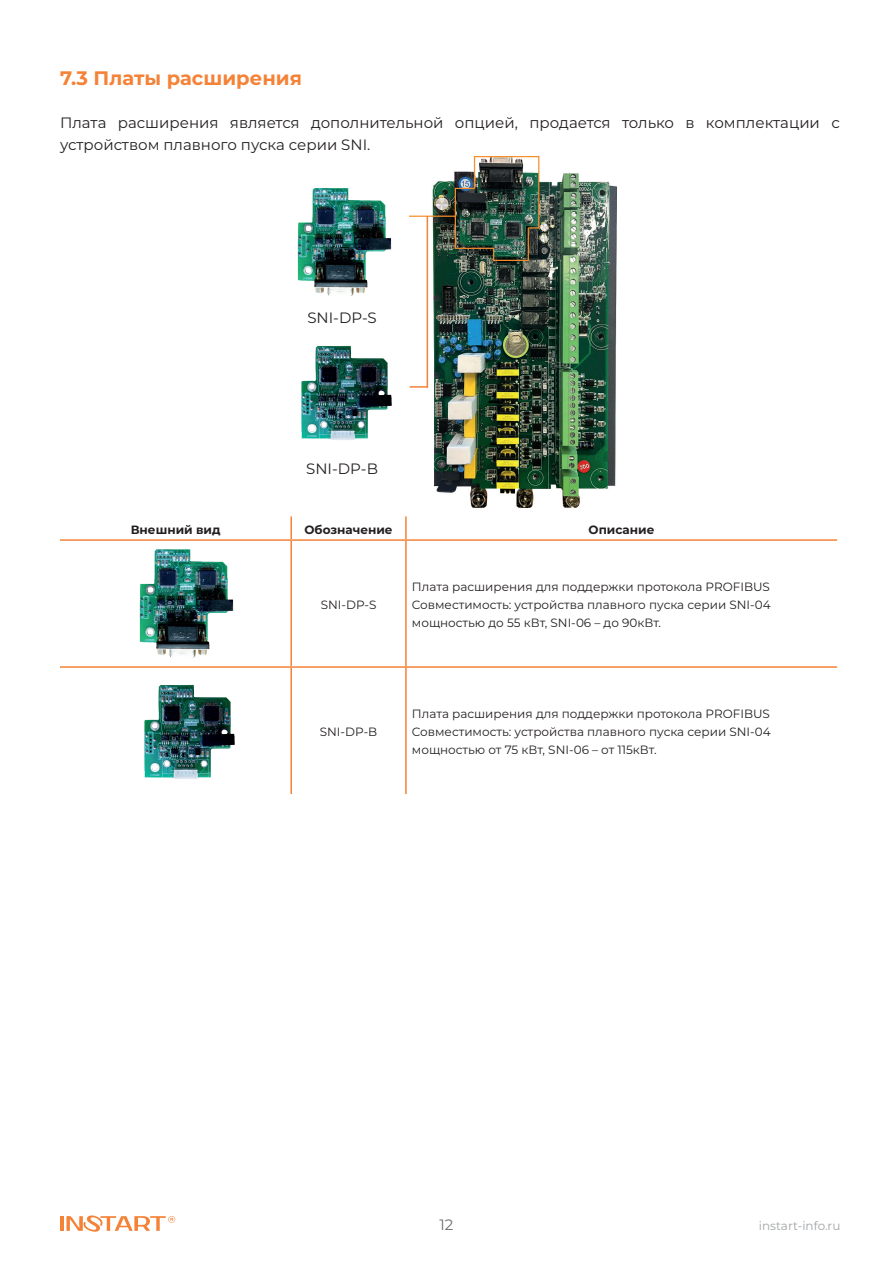
<style>
.page{position:relative;width:893px;height:1263px;background:#fff}
.page>*{position:absolute;margin:0;border:0;box-sizing:border-box;transform-origin:0 0}
.t1{font:700 19.5px "Montserrat";color:#f48237}
.t2{font:15px/21.6px "Montserrat";color:#231f20}
.t3{font:15px "Montserrat";color:#6c6d70}
.t4{font:12px/18px "Montserrat";color:#231f20;text-align:justify}
.t5{font:700 12px "Montserrat";color:#231f20}
.t6{font:12px "Montserrat";color:#a1a3a6}
</style>
<div class="page">
<hr style="left:60px;top:1216px;width:3px;height:15px;background:#f48237">
<svg style="left:66px;top:1215px;width:109px;height:17px"></svg>
<img style="left:297px;top:188px;width:95px;height:69px">
<img style="left:297px;top:257px;width:113px;height:183px">
<hr style="left:290px;top:516px;width:2px;height:23px;background:#f48237">
<hr style="left:405px;top:516px;width:2px;height:23px;background:#f48237">
<hr style="left:60px;top:539px;width:231px;height:2px;background:#f48237">
<hr style="left:291px;top:539px;width:115px;height:2px;background:#f48237">
<hr style="left:290px;top:541px;width:2px;height:125px;background:#f48237">
<hr style="left:406px;top:539px;width:431px;height:2px;background:#f48237">
<hr style="left:405px;top:541px;width:2px;height:125px;background:#f48237">
<hr style="left:60px;top:666px;width:231px;height:2px;background:#f48237">
<hr style="left:291px;top:666px;width:115px;height:2px;background:#f48237">
<hr style="left:290px;top:668px;width:2px;height:126px;background:#f48237">
<hr style="left:406px;top:666px;width:431px;height:2px;background:#f48237">
<hr style="left:405px;top:668px;width:2px;height:126px;background:#f48237">
<img style="left:410px;top:156px;width:207px;height:351px">
<img style="left:105px;top:539px;width:143px;height:57px">
<img style="left:105px;top:596px;width:164px;height:183px">
<hr style="left:427px;top:216px;width:1px;height:172px;background:#f48237">
<svg style="left:410px;top:386px;width:18px;height:2px"></svg>
<h1 class="t1" style="left:60px;top:64px;width:243px">7.3 Платы расширения</h1>
<p class="t2" style="left:60px;top:112px;width:781px">Плата расширения является дополнительной опцией, продается только в комплектации с устройством плавного пуска серии SNI.</p>
<p class="t2" style="left:307px;top:306px;width:71px">SNI-DP-S</p>
<p class="t2" style="left:306px;top:457px;width:73px">SNI-DP-B</p>
<p class="t5" style="left:131px;top:521px;width:91px">Внешний вид</p>
<p class="t5" style="left:304px;top:521px;width:90px">Обозначение</p>
<p class="t5" style="left:589px;top:521px;width:67px">Описание</p>
<p class="t4" style="left:321px;top:596px;width:57px">SNI-DP-S</p>
<p class="t4" style="left:320px;top:723px;width:59px">SNI-DP-B</p>
<p class="t4" style="left:412px;top:578px;width:360px">Плата расширения для поддержки протокола PROFIBUS Совместимость: устройства плавного пуска серии SNI-04 мощностью до 55 кВт, SNI-06 – до 90кВт.</p>
<p class="t4" style="left:412px;top:705px;width:360px">Плата расширения для поддержки протокола PROFIBUS Совместимость: устройства плавного пуска серии SNI-04 мощностью от 75 кВт, SNI-06 – от 115кВт.</p>
<p class="t3" style="left:439px;top:1214px;width:15px">12</p>
<p class="t6" style="left:759px;top:1218px;width:83px">instart-info.ru</p>
</div>
